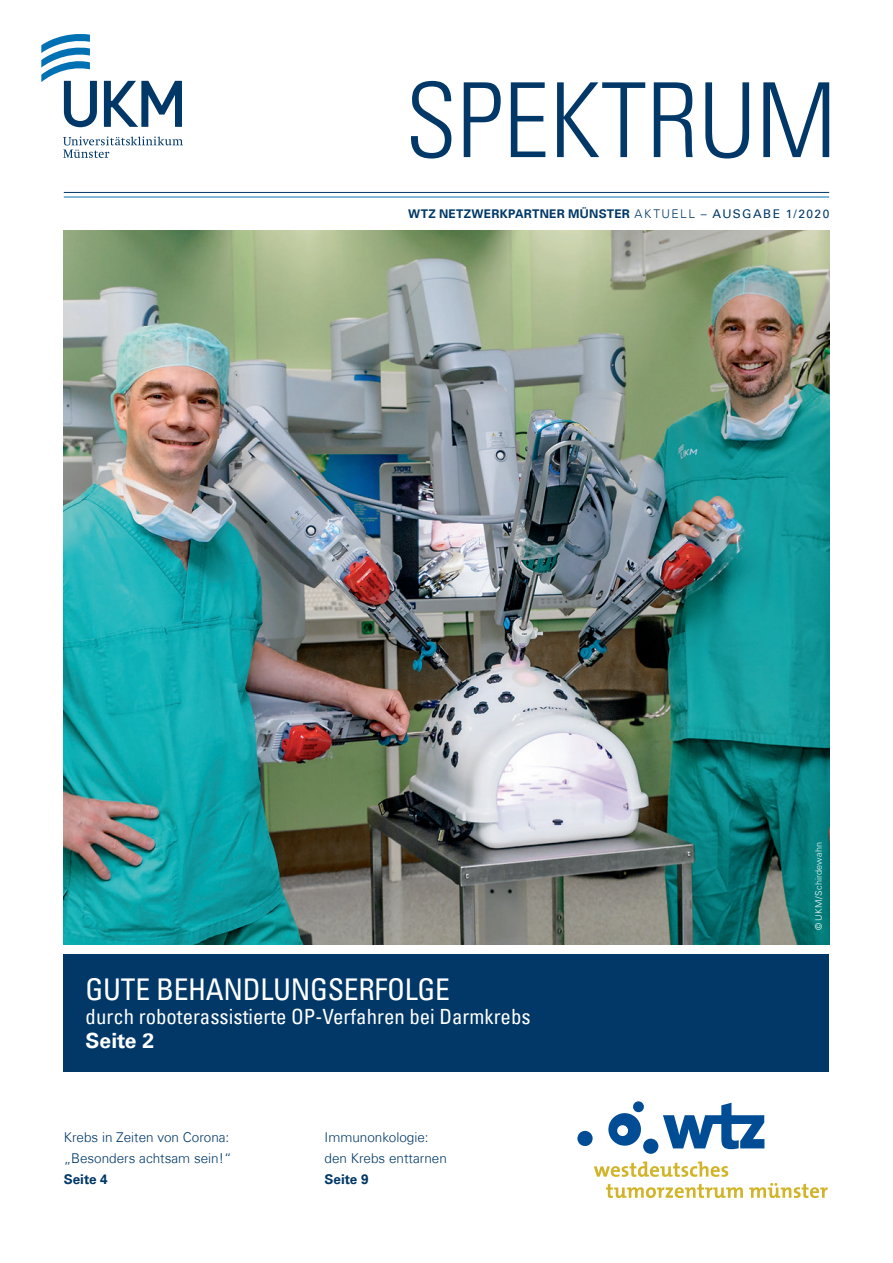
<style>
.page{position:relative;width:893px;height:1263px;background:#fff}
.page>*{position:absolute;margin:0;border:0;box-sizing:border-box;transform-origin:0 0}
.t1{font:103.5px "Univers Com 47 Light Cond";color:#013867}
.t2{font:condensed 30px "Univers Com 57";letter-spacing:-.01em;color:#fff}
.t3{font:condensed 21px "Univers Com 57";color:#fff}
.t4{font:700 21px "Univers Com 65";color:#fff}
.t5{font:300 13.5px/21.3px "Univers Com 45";color:#013867}
.t6{font:700 13.5px "Univers Com 65";color:#013867}
.t7{font:700 12px "Univers Com 65";letter-spacing:.025em;color:#013867}
.t8{font:300 9px "Univers Com 45";letter-spacing:.02em;color:#fff}
.s1{font-family:"Univers Com 45";font-weight:300}
.s2{font-family:"Univers Com 55 Roman";font-weight:400}
</style>
<div class="page">
<hr style="left:64px;top:192px;width:765px;height:1px;background:#013867">
<hr style="left:64px;top:197px;width:765px;height:1px;background:#0072b4">
<img style="left:64px;top:230px;width:765px;height:714px">
<div style="left:64px;top:954px;width:765px;height:117px;background:#013867"></div>
<svg style="left:41px;top:34px;width:56px;height:93px"></svg>
<svg style="left:104px;top:81px;width:78px;height:46px"></svg>
<svg style="left:63px;top:137px;width:120px;height:21px"></svg>
<svg style="left:594px;top:1161px;width:134px;height:16px"></svg>
<svg style="left:606px;top:1183px;width:137px;height:15px"></svg>
<svg style="left:749px;top:1183px;width:79px;height:15px"></svg>
<svg style="left:663px;top:1103px;width:101px;height:46px"></svg>
<div style="left:633px;top:1101px;width:11px;height:11px;background:#014d95;border-radius:50%"></div>
<div style="left:577px;top:1130px;width:16px;height:16px;background:#014d95;border-radius:50%"></div>
<div style="left:643px;top:1138px;width:16px;height:16px;background:#014d95;border-radius:50%"></div>
<svg style="left:608px;top:1112px;width:33px;height:34px"></svg>
<h1 class="t1" style="left:405px;top:58px;width:433px">SPEKTRUM</h1>
<p class="t7" style="left:408px;top:207px;width:423px">WTZ NETZWERKPARTNER MÜNSTER <span class="s1">AKTUELL</span> <span class="s2">– AUSGABE 1/2020</span></p>
<h2 class="t2" style="left:86px;top:970px;width:366px">GUTE BEHANDLUNGSERFOLGE</h2>
<h3 class="t3" style="left:86px;top:1003px;width:446px">durch roboterassistierte OP-Verfahren bei Darmkrebs</h3>
<h3 class="t4" style="left:86px;top:1028px;width:70px">Seite 2</h3>
<p class="t5" style="left:64px;top:1126px;width:169px">Krebs in Zeiten von Corona: „Besonders achtsam sein!“</p>
<p class="t6" style="left:64px;top:1171px;width:46px">Seite 4</p>
<p class="t5" style="left:325px;top:1126px;width:124px">Immunonkologie: den Krebs enttarnen</p>
<p class="t6" style="left:325px;top:1171px;width:46px">Seite 9</p>
<p class="t8" style="left:813px;top:930px;width:89px;rotate:-90deg">© UKM/Schirdewahn</p>
</div>
